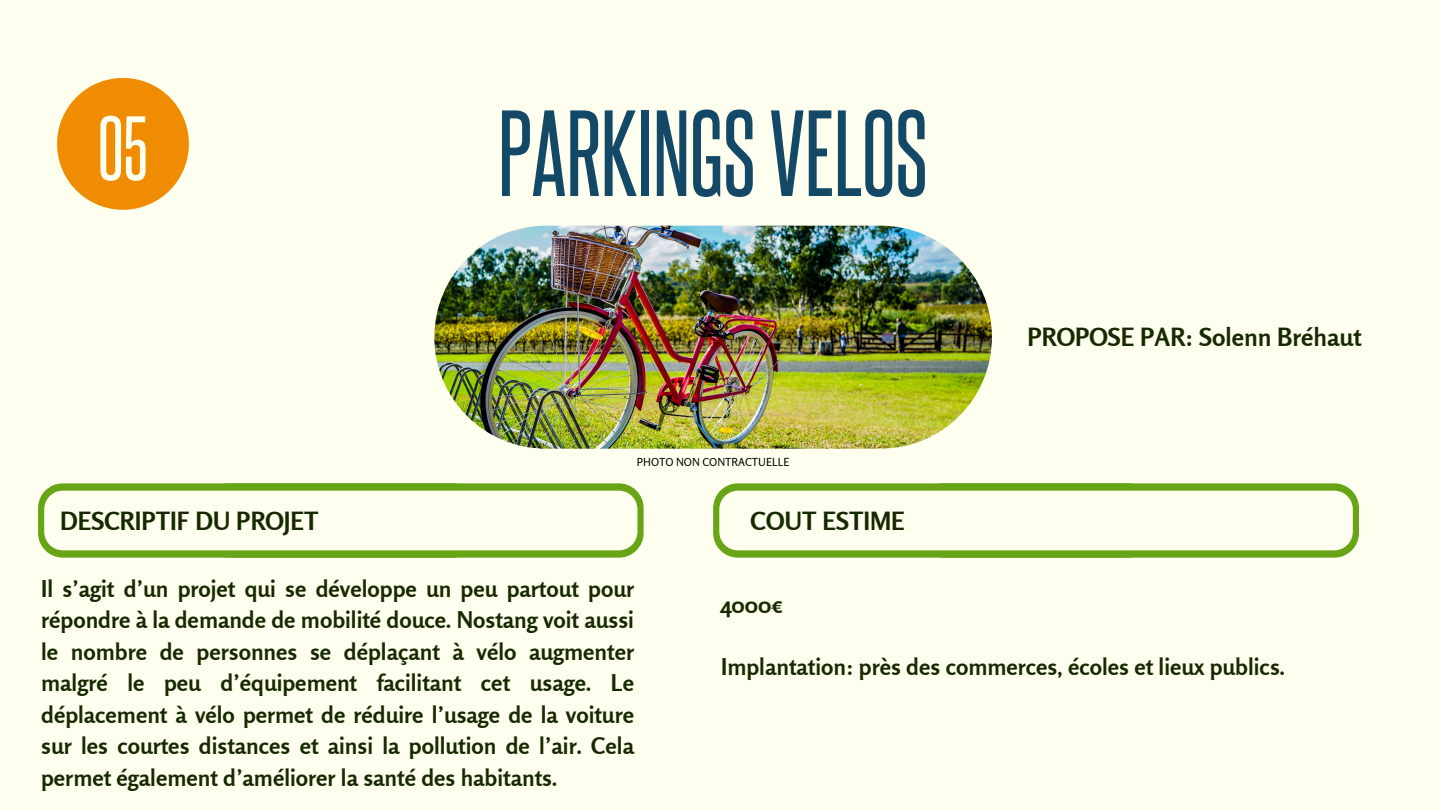
<style>
.page{position:relative;width:1440px;height:810px;background:#ffffef}
.page>*{position:absolute;margin:0;border:0;box-sizing:border-box;transform-origin:0 0}
.t1{font:104px "Aka Acid Steelfish";color:#134966}
.t2{font:77.5px "Aka Acid Steelfish";color:#ffffef}
.t3{font:700 25px "Rosario";color:#172900}
.t4{font:700 23px/31.5px "Rosario";color:#172900;text-align:justify}
.t5{font:11px "Rosario";color:#000}
</style>
<div class="page">
<svg style="left:57px;top:77px;width:132px;height:133px"></svg>
<img style="left:434px;top:226px;width:558px;height:223px;border-radius:112px">
<svg style="left:38px;top:483px;width:605px;height:74px"></svg>
<svg style="left:713px;top:483px;width:646px;height:74px"></svg>
<p class="t2" style="left:98px;top:122px;width:51px">05</p>
<h1 class="t1" style="left:498px;top:118px;width:431px">PARKINGSVELOS</h1>
<p class="t5" style="left:637px;top:455px;width:154px">PHOTO NON CONTRACTUELLE</p>
<p class="t3" style="left:60px;top:505px;width:260px">DESCRIPTIF DU PROJET</p>
<h2 class="t3" style="left:751px;top:505px;width:156px">COUT ESTIME</h2>
<p class="t3" style="left:1028px;top:322px;width:336px">PROPOSE PAR: Solenn Bréhaut</p>
<h3 class="t4" style="left:41px;top:572px;width:594px">Il s’agit d’un projet qui se développe un peu partout pour répondre à la demande de mobilité douce. Nostang voit aussi le nombre de personnes se déplaçant à vélo augmenter malgré le peu d’équipement facilitant cet usage. Le déplacement à vélo permet de réduire l’usage de la voiture sur les courtes distances et ainsi la pollution de l’air. Cela permet également d’améliorer la santé des habitants.</h3>
<p class="t4" style="left:720px;top:589px;width:65px">4000€</p>
<p class="t4" style="left:721px;top:650px;width:565px">Implantation: près des commerces, écoles et lieux publics.</p>
</div>
